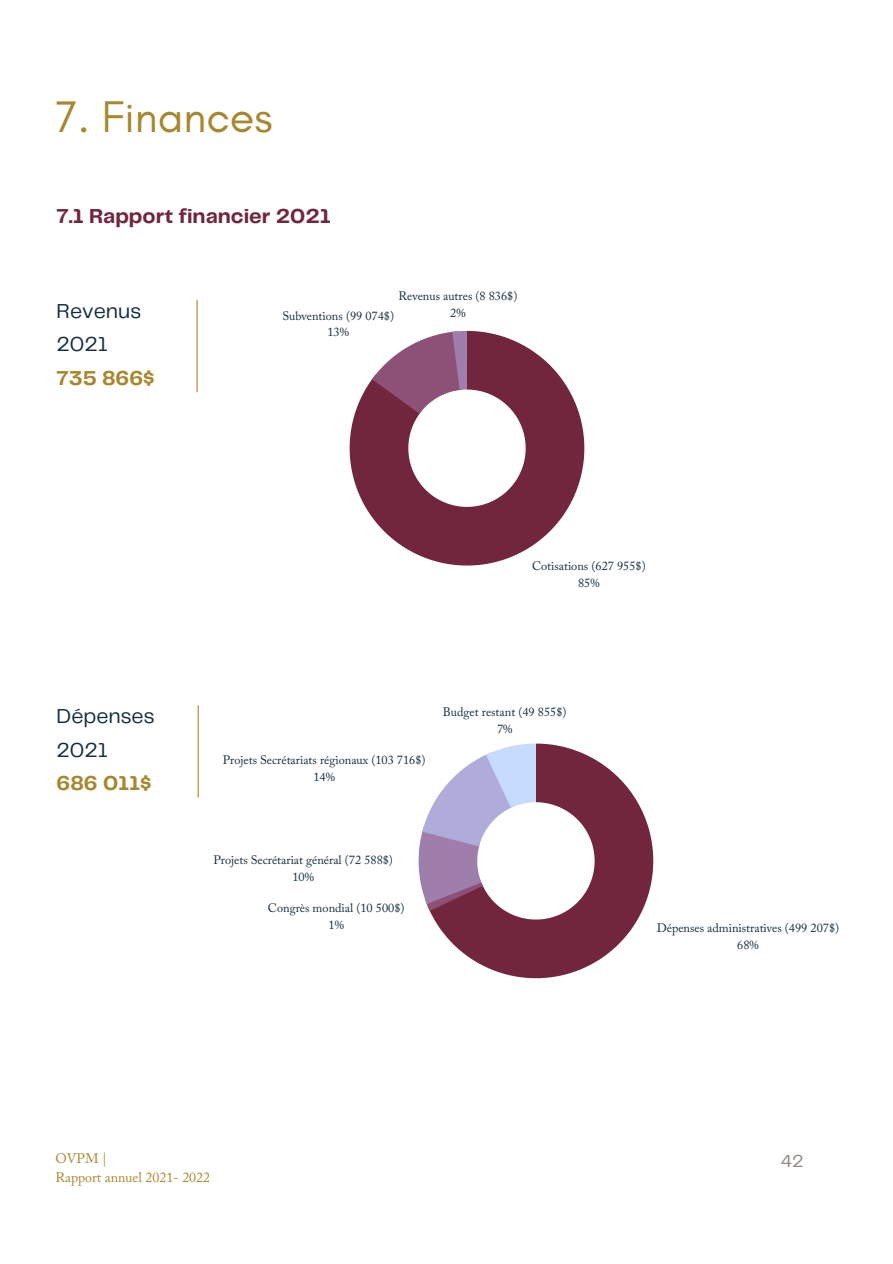
<style>
.page{position:relative;width:893px;height:1264px;background:#fff}
.page>*{position:absolute;margin:0;border:0;box-sizing:border-box;transform-origin:0 0}
.t1{font:45.15px "Glacial Indifference";color:#a7872f}
.t2{font:700 21px "Telegraf";color:#71263d}
.t3{font:21px/33.8px "Telegraf";color:#132d41}
.t4{font:700 21px "Telegraf";color:#a7872f}
.t5{font:18px "Telegraf";color:#8f8a7e}
.t6{font:13.8px/19px "Adobe Caslon Pro";color:#a7872f}
.t7{font:12.3px/17px "Adobe Caslon Pro";color:#132d41;text-align:center}
</style>
<div class="page">
<hr style="left:196px;top:300px;width:2px;height:92px;background:#a7872f">
<hr style="left:198px;top:705px;width:1px;height:92px;background:#a7872f">
<svg style="left:349px;top:331px;width:235px;height:234px;fill:#71263d"></svg>
<svg style="left:372px;top:331px;width:96px;height:83px"></svg>
<svg style="left:429px;top:743px;width:224px;height:235px;fill:#71263d"></svg>
<svg style="left:418px;top:743px;width:119px;height:167px"></svg>
<h1 class="t1" style="left:55px;top:89px;width:219px">7. Finances</h1>
<h2 class="t2" style="left:57px;top:207px;width:275px">7.1 Rapport financier 2021</h2>
<h2 class="t3" style="left:57px;top:295px;width:86px">Revenus<br>2021</h2>
<h2 class="t4" style="left:57px;top:369px;width:99px">735 866$</h2>
<p class="t7" style="left:398px;top:288px;width:120px">Revenus autres (8 836$)<br>2%</p>
<p class="t7" style="left:282px;top:308px;width:113px">Subventions (99 074$)<br>13%</p>
<h2 class="t3" style="left:57px;top:700px;width:99px">Dépenses<br>2021</h2>
<h2 class="t4" style="left:57px;top:774px;width:96px">686 011$</h2>
<p class="t7" style="left:532px;top:559px;width:115px">Cotisations (627 955$)<br>85%</p>
<p class="t7" style="left:223px;top:752px;width:204px">Projets Secrétariats régionaux (103 716$)<br>14%</p>
<p class="t7" style="left:443px;top:704px;width:125px">Budget restant (49 855$)<br>7%</p>
<p class="t7" style="left:213px;top:853px;width:181px">Projets Secrétariat général (72 588$)<br>10%</p>
<p class="t7" style="left:268px;top:900px;width:138px">Congrès mondial (10 500$)<br>1%</p>
<p class="t7" style="left:656px;top:920px;width:184px">Dépenses administratives (499 207$)<br>68%</p>
<p class="t6" style="left:55px;top:1150px;width:156px">OVPM |<br>Rapport annuel 2021- 2022</p>
<h3 class="t5" style="left:780px;top:1153px;width:24px">42</h3>
</div>
